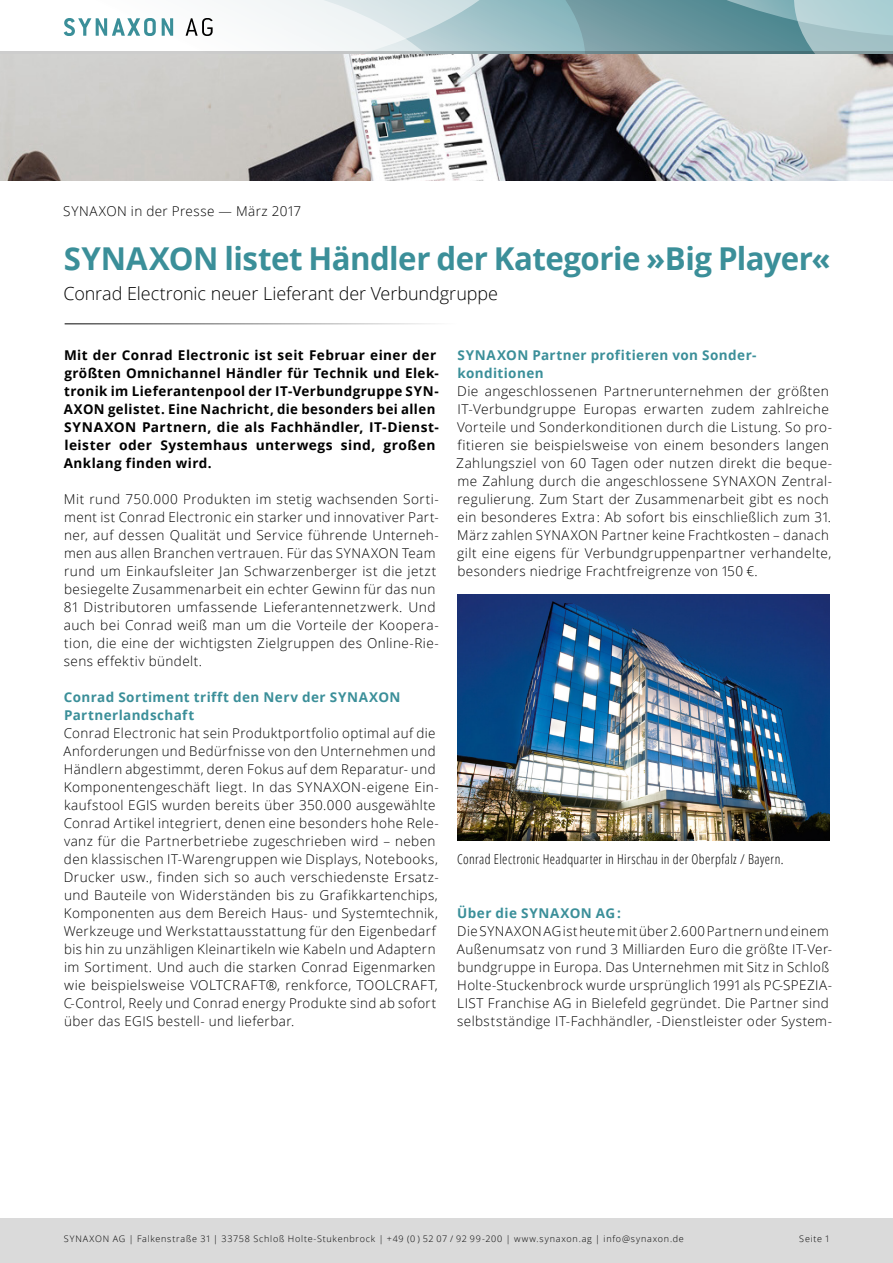
<style>
.page{position:relative;width:893px;height:1263px;background:#fff}
.page>*{position:absolute;margin:0;border:0;box-sizing:border-box;transform-origin:0 0}
.t1{font:700 31.5px "Open Sans";letter-spacing:-.015em;color:#3b8f99}
.t2{font:300 18px "Open Sans";letter-spacing:-.005em;color:#000}
.t3{font:300 13.5px/18px "Open Sans";letter-spacing:.03em;color:#000}
.t4{font:700 13.5px/18px "Open Sans";letter-spacing:.03em;color:#000}
.t5{font:700 13.5px/18px "Open Sans";letter-spacing:.03em;color:#3b8f99}
.t6{font:300 condensed 13.5px "Open Sans";letter-spacing:.03em;color:#000}
.t7{font:300 9px "Open Sans";letter-spacing:.085em;color:#000}
</style>
<div class="page">
<svg style="left:585px;top:0;width:110px;height:52px;background:#6d989f"></svg>
<svg style="left:695px;top:0;width:198px;height:52px;background:#82acb2"></svg>
<div style="left:0;top:1218px;width:893px;height:45px;background:#dadada"></div>
<hr style="left:65px;top:324px;width:392px;height:1px;background:#000">
<hr style="left:0;top:52px;width:893px;height:2px;background:#000">
<img style="left:0;top:54px;width:893px;height:126px">
<img style="left:457px;top:594px;width:372px;height:246px">
<svg style="left:0;top:0;width:585px;height:54px"></svg>
<p class="t3" style="left:63px;top:202px;width:239px">SYNAXON in der Presse — März 2017</p>
<h1 class="t1" style="left:64px;top:236px;width:769px">SYNAXON listet Händler der Kategorie »Big Player«</h1>
<h2 class="t2" style="left:64px;top:281px;width:436px">Conrad Electronic neuer Lieferant der Verbundgruppe</h2>
<p class="t4" style="left:64px;top:346px;width:377px">Mit der Conrad Electronic ist seit Februar einer der größten Omnichannel Händler für Technik und Elek&shy;tronik im Lieferantenpool der IT-Verbundgruppe SYN-AXON gelistet. Eine Nachricht, die besonders bei allen SYNAXON Partnern, die als Fachhändler, IT-Dienst&shy;leister oder Systemhaus unterwegs sind, großen Anklang finden wird.</p>
<p class="t3" style="left:64px;top:490px;width:377px">Mit rund 750.000 Produkten im stetig wachsenden Sorti&shy;ment ist Conrad Electronic ein starker und innovativer Part&shy;ner, auf dessen Qualität und Service führende Unterneh&shy;men aus allen Branchen vertrauen. Für das SYNAXON Team rund um Einkaufsleiter Jan Schwarzenberger ist die jetzt besiegelte Zusammenarbeit ein echter Gewinn für das nun 81 Distributoren umfassende Lieferantennetzwerk. Und auch bei Conrad weiß man um die Vorteile der Koopera&shy;tion, die eine der wichtigsten Zielgruppen des Online-Rie&shy;sens effektiv bündelt.</p>
<p class="t5" style="left:64px;top:688px;width:338px">Conrad Sortiment trifft den Nerv der SYNAXON<br>Partnerlandschaft</p>
<p class="t3" style="left:63px;top:724px;width:377px">Conrad Electronic hat sein Produktportfolio optimal auf die Anforderungen und Bedürfnisse von den Unternehmen und Händlern abgestimmt, deren Fokus auf dem Reparatur- und Komponentengeschäft liegt. In das SYNAXON-eigene Ein&shy;kaufstool EGIS wurden bereits über 350.000 ausgewählte Conrad Artikel integriert, denen eine besonders hohe Rele&shy;vanz für die Partnerbetriebe zugeschrieben wird – neben den klassischen IT-Warengruppen wie Displays, Notebooks, Drucker usw., finden sich so auch verschiedenste Ersatz&shy;und Bauteile von Widerständen bis zu Grafikkartenchips, Komponenten aus dem Bereich Haus- und Systemtechnik, Werkzeuge und Werkstattausstattung für den Eigenbedarf bis hin zu unzähligen Kleinartikeln wie Kabeln und Adaptern im Sortiment. Und auch die starken Conrad Eigenmarken wie beispielsweise VOLTCRAFT®, renkforce, TOOLCRAFT, C-Control, Reely und Conrad energy Produkte sind ab sofort über das EGIS bestell- und lieferbar.</p>
<p class="t5" style="left:457px;top:346px;width:301px">SYNAXON Partner profitieren von Sonder&shy;konditionen</p>
<p class="t3" style="left:456px;top:382px;width:377px">Die angeschlossenen Partnerunternehmen der größten IT-Verbundgruppe Europas erwarten zudem zahlreiche Vorteile und Sonderkonditionen durch die Listung. So pro&shy;fitieren sie beispielsweise von einem besonders langen Zahlungsziel von 60 Tagen oder nutzen direkt die beque&shy;me Zahlung durch die angeschlossene SYNAXON Zentral&shy;regulierung. Zum Start der Zusammenarbeit gibt es noch ein besonderes Extra : Ab sofort bis einschließlich zum 31.<br>März zahlen SYNAXON Partner keine Frachtkosten – danach gilt eine eigens für Verbundgruppenpartner verhandelte, besonders niedrige Frachtfreigrenze von 150 €.</p>
<p class="t6" style="left:457px;top:850px;width:328px">Conrad Electronic Headquarter in Hirschau in der Oberpfalz / Bayern.</p>
<p class="t5" style="left:457px;top:904px;width:165px">Über die SYNAXON AG :</p>
<p class="t3" style="left:457px;top:922px;width:377px">Die SYNAXON AG ist heute mit über 2.600 Partnern und einem Außenumsatz von rund 3 Milliarden Euro die größte IT-Ver&shy;bundgruppe in Europa. Das Unternehmen mit Sitz in Schloß Holte-Stuckenbrock wurde ursprünglich 1991 als PC-SPEZIA-LIST Franchise AG in Bielefeld gegründet. Die Partner sind selbstständige IT-Fachhändler, -Dienstleister oder System-</p>
<p class="t7" style="left:64px;top:1233px;width:621px">SYNAXON AG | Falkenstraße 31 | 33758 Schloß Holte-Stukenbrock | +49 (0 ) 52 07 / 92 99-200 | www.synaxon.ag | info@synaxon.de</p>
<p class="t7" style="left:799px;top:1233px;width:31px">Seite 1</p>
</div>
